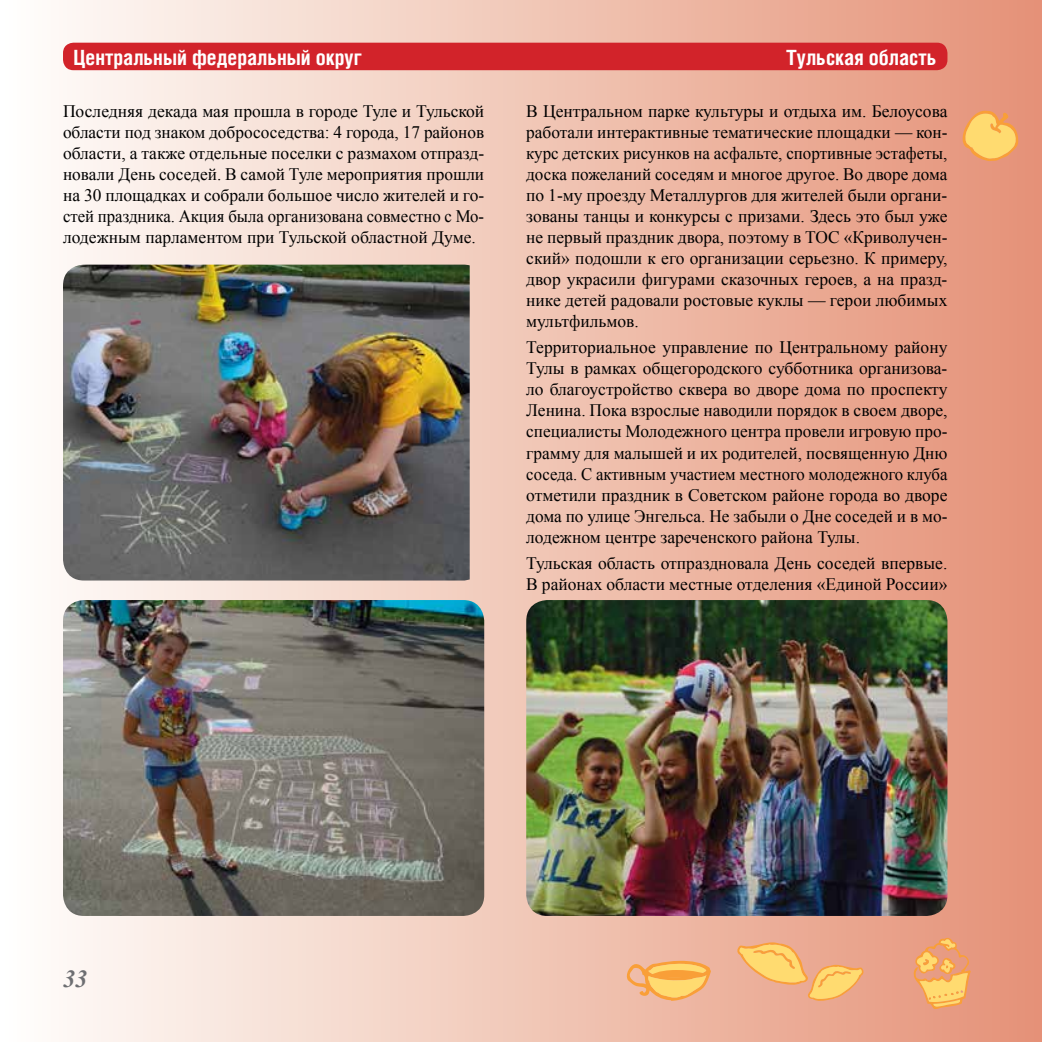
<style>
.page{position:relative;width:1042px;height:1042px;background:#fff}
.page>*{position:absolute;margin:0;border:0;box-sizing:border-box;transform-origin:0 0}
.t1{font:italic 700 24.5px "Times New Roman";color:#6d6e71}
.t2{font:700 condensed 21px "Helios Cond";color:#fff}
.t3{font:17.5px/21px "Times New Roman";color:#000;text-align:justify}
</style>
<div class="page">
<div style="left:0;top:0;width:1042px;height:1042px;background:linear-gradient(to right,#fefefb,#e59176)"></div>
<svg style="left:962px;top:111px;width:57px;height:50px"></svg>
<svg style="left:912px;top:936px;width:59px;height:73px"></svg>
<svg style="left:736px;top:942px;width:128px;height:60px"></svg>
<svg style="left:624px;top:960px;width:87px;height:41px"></svg>
<div style="left:63px;top:43px;width:884px;height:27px;background:#d2232a;border-radius:10px"></div>
<img style="left:63px;top:265px;width:407px;height:315px">
<img style="left:63px;top:600px;width:421px;height:316px">
<img style="left:526px;top:600px;width:421px;height:316px">
<p class="t2" style="left:74px;top:45px;width:290px">Центральный федеральный округ</p>
<p class="t2" style="left:786px;top:45px;width:152px">Тульская область</p>
<p class="t3" style="left:63px;top:101px;width:423px">Последняя декада мая прошла в городе Туле и Тульской области под знаком добрососедства: 4 города, 17 районов области, а также отдельные поселки с размахом отпразд&shy;новали День соседей. В самой Туле мероприятия прошли на 30 площадках и собрали большое число жителей и го&shy;стей праздника. Акция была организована совместно с Мо&shy;лодежным парламентом при Тульской областной Думе.</p>
<p class="t3" style="left:526px;top:101px;width:423px">В Центральном парке культуры и отдыха им. Белоусова работали интерактивные тематические площадки — кон&shy;курс детских рисунков на асфальте, спортивные эстафеты, доска пожеланий соседям и многое другое. Во дворе дома по 1‑му проезду Металлургов для жителей были органи&shy;зованы танцы и конкурсы с призами. Здесь это был уже не первый праздник двора, поэтому в ТОС «Криволучен&shy;ский» подошли к его организации серьезно. К примеру, двор украсили фигурами сказочных героев, а на празд&shy;нике детей радовали ростовые куклы — герои любимых мультфильмов.</p>
<p class="t3" style="left:526px;top:337px;width:423px">Территориальное управление по Центральному району Тулы в рамках общегородского субботника организова&shy;ло благоустройство сквера во дворе дома по проспекту Ленина. Пока взрослые наводили порядок в своем дворе, специалисты Молодежного центра провели игровую про&shy;грамму для малышей и их родителей, посвященную Дню соседа. С активным участием местного молодежного клуба отметили праздник в Советском районе города во дворе дома по улице Энгельса. Не забыли о Дне соседей и в мо&shy;лодежном центре зареченского района Тулы.</p>
<p class="t3" style="left:526px;top:552px;width:423px">Тульская область отпраздновала День соседей впервые.<br>В районах области местные отделения «Единой России»</p>
<h1 class="t1" style="left:63px;top:962px;width:26px">33</h1>
</div>
